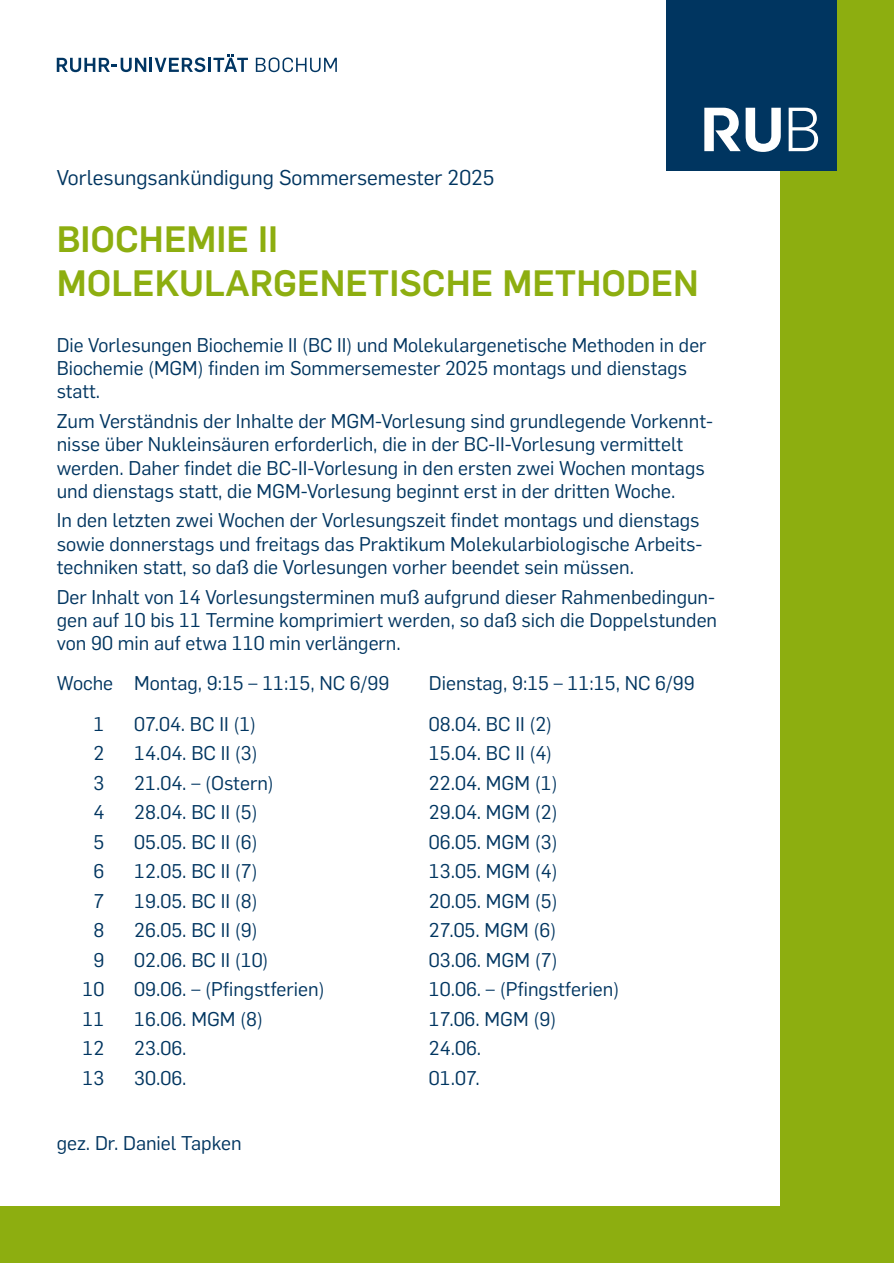
<style>
.page{position:relative;width:894px;height:1263px;background:#fff}
.page>*{position:absolute;margin:0;border:0;box-sizing:border-box;transform-origin:0 0}
.t1{font:700 36px/43.5px "Rub Flama";color:#8dae10}
.t2{font:21px "Rub Flama";color:#003560}
.t3{font:19.5px/23.4px "Rub Flama";color:#003560}
</style>
<div class="page">
<div style="left:780px;top:0;width:113px;height:1263px;background:#8dae10"></div>
<div style="left:0;top:1206px;width:893px;height:57px;background:#8dae10"></div>
<svg style="left:256px;top:57px;width:81px;height:15px"></svg>
<svg style="left:213px;top:54px;width:35px;height:18px"></svg>
<hr style="left:208px;top:58px;width:3px;height:14px;background:#003562">
<svg style="left:57px;top:58px;width:148px;height:14px"></svg>
<div style="left:666px;top:0;width:170px;height:170px;background:#003560"></div>
<svg style="left:788px;top:108px;width:29px;height:43px"></svg>
<svg style="left:704px;top:108px;width:76px;height:44px"></svg>
<p class="t2" style="left:57px;top:165px;width:439px">Vorlesungsankündigung Sommersemester 2025</p>
<h1 class="t1" style="left:57px;top:218px;width:643px">BIOCHEMIE II<br>MOLEKULARGENETISCHE METHODEN</h1>
<p class="t3" style="left:57px;top:333px;width:651px">Die Vorlesungen Biochemie II (BC II) und Molekulargenetische Methoden in der<br>Biochemie (MGM) finden im Sommersemester 2025 montags und dienstags statt.</p>
<p class="t3" style="left:57px;top:409px;width:657px">Zum Verständnis der Inhalte der MGM-Vorlesung sind grundlegende Vorkennt&shy;nisse über Nukleinsäuren erforderlich, die in der BC-II-Vorlesung vermittelt werden. Daher findet die BC-II-Vorlesung in den ersten zwei Wochen montags und dienstags statt, die MGM-Vorlesung beginnt erst in der dritten Woche.</p>
<p class="t3" style="left:57px;top:509px;width:647px">In den letzten zwei Wochen der Vorlesungszeit findet montags und dienstags sowie donnerstags und freitags das Praktikum Molekularbiologische Arbeits&shy;techniken statt, so daß die Vorlesungen vorher beendet sein müssen.</p>
<p class="t3" style="left:57px;top:585px;width:661px;text-align:justify">Der Inhalt von 14 Vorlesungsterminen muß aufgrund dieser Rahmenbedingun&shy;gen auf 10 bis 11 Termine komprimiert werden, so daß sich die Doppelstunden von 90 min auf etwa 110 min verlängern.</p>
<p class="t3" style="left:57px;top:671px;width:334px">Woche Montag, 9:15 – 11:15, NC 6/99</p>
<p class="t3" style="left:428px;top:671px;width:267px">Dienstag, 9:15 – 11:15, NC 6/99</p>
<p class="t3" style="left:93px;top:712px;width:12px">1</p>
<p class="t3" style="left:134px;top:712px;width:123px">07.04. BC II (1)</p>
<p class="t3" style="left:428px;top:712px;width:125px">08.04. BC II (2)</p>
<p class="t3" style="left:93px;top:742px;width:12px">2</p>
<p class="t3" style="left:134px;top:742px;width:125px">14.04. BC II (3)</p>
<p class="t3" style="left:428px;top:742px;width:125px">15.04. BC II (4)</p>
<p class="t3" style="left:93px;top:771px;width:12px">3</p>
<p class="t3" style="left:134px;top:771px;width:141px">21.04. – (Ostern)</p>
<p class="t3" style="left:428px;top:771px;width:130px">22.04. MGM (1)</p>
<p class="t3" style="left:93px;top:801px;width:12px">4</p>
<p class="t3" style="left:134px;top:801px;width:125px">28.04. BC II (5)</p>
<p class="t3" style="left:428px;top:801px;width:130px">29.04. MGM (2)</p>
<p class="t3" style="left:93px;top:830px;width:12px">5</p>
<p class="t3" style="left:134px;top:830px;width:125px">05.05. BC II (6)</p>
<p class="t3" style="left:428px;top:830px;width:130px">06.05. MGM (3)</p>
<p class="t3" style="left:93px;top:860px;width:12px">6</p>
<p class="t3" style="left:134px;top:860px;width:125px">12.05. BC II (7)</p>
<p class="t3" style="left:428px;top:860px;width:130px">13.05. MGM (4)</p>
<p class="t3" style="left:93px;top:889px;width:12px">7</p>
<p class="t3" style="left:134px;top:889px;width:125px">19.05. BC II (8)</p>
<p class="t3" style="left:428px;top:889px;width:130px">20.05. MGM (5)</p>
<p class="t3" style="left:93px;top:919px;width:12px">8</p>
<p class="t3" style="left:134px;top:919px;width:125px">26.05. BC II (9)</p>
<p class="t3" style="left:428px;top:919px;width:129px">27.05. MGM (6)</p>
<p class="t3" style="left:93px;top:948px;width:12px">9</p>
<p class="t3" style="left:134px;top:948px;width:136px">02.06. BC II (10)</p>
<p class="t3" style="left:428px;top:948px;width:130px">03.06. MGM (7)</p>
<p class="t3" style="left:83px;top:978px;width:23px">10</p>
<p class="t3" style="left:134px;top:978px;width:192px">09.06. – (Pfingstferien)</p>
<p class="t3" style="left:428px;top:978px;width:192px">10.06. – (Pfingstferien)</p>
<p class="t3" style="left:83px;top:1007px;width:23px">11</p>
<p class="t3" style="left:134px;top:1007px;width:130px">16.06. MGM (8)</p>
<p class="t3" style="left:428px;top:1007px;width:129px">17.06. MGM (9)</p>
<p class="t3" style="left:83px;top:1036px;width:23px">12</p>
<p class="t3" style="left:134px;top:1036px;width:54px">23.06.</p>
<p class="t3" style="left:428px;top:1036px;width:54px">24.06.</p>
<p class="t3" style="left:83px;top:1066px;width:23px">13</p>
<p class="t3" style="left:134px;top:1066px;width:54px">30.06.</p>
<p class="t3" style="left:428px;top:1066px;width:52px">01.07.</p>
<p class="t3" style="left:57px;top:1131px;width:186px">gez. Dr. Daniel Tapken</p>
</div>
